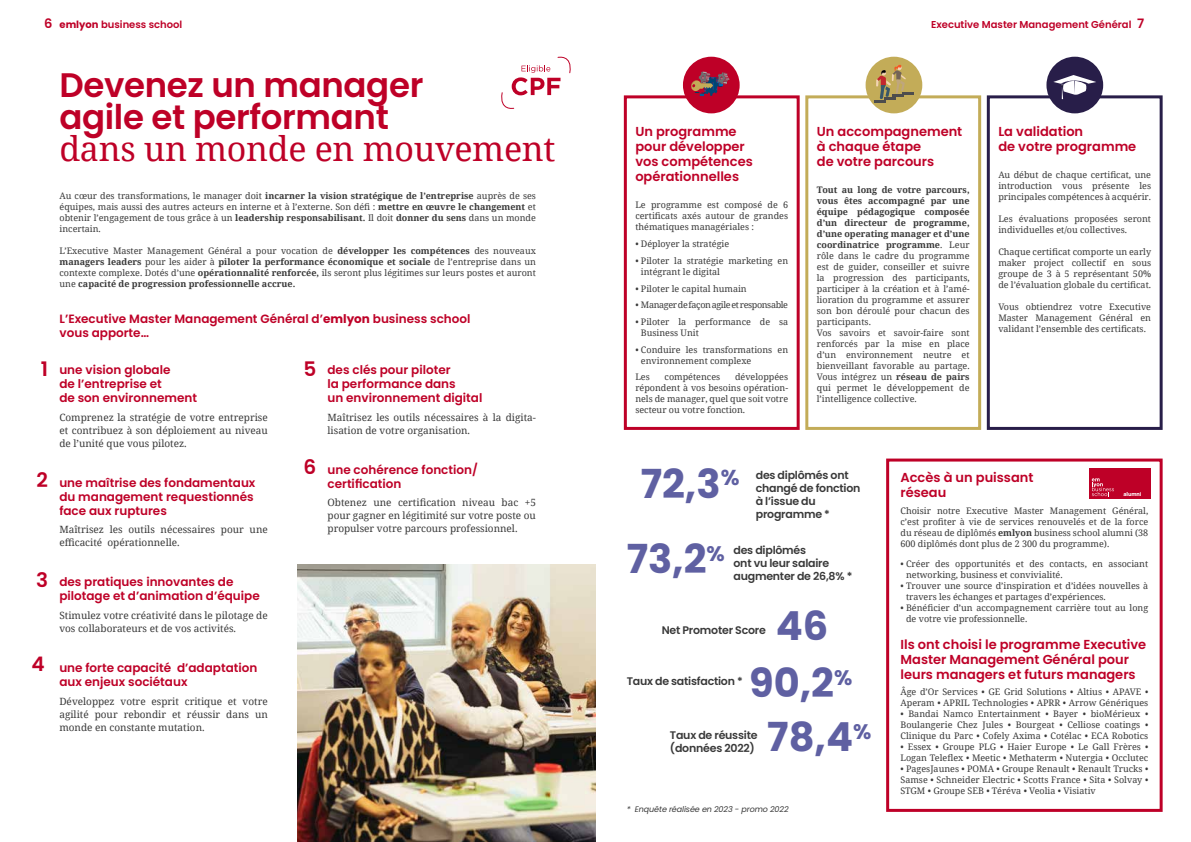
<style>
.page{position:relative;width:1191px;height:842px;background:#fff}
.page>*{position:absolute;margin:0;border:0;box-sizing:border-box;transform-origin:0 0}
.t1{font:700 40px/75.6px "Poppins";color:#5f60a2;text-align:center}
.t2{font:600 34px/32px "Poppins";letter-spacing:-.01em;color:#be0027}
.t3{font:34px "Noto Serif";letter-spacing:-.01em;color:#be0027}
.t4{font:600 20px "Poppins";color:#be0027}
.t5{font:600 13px/15px "Poppins";color:#be0027}
.t6{font:600 12px/14px "Poppins";color:#be0027}
.t7{font:600 11px/13.2px "Poppins";letter-spacing:-.02em;color:#393939}
.t8{font:10px/13px "Noto Serif";color:#393939;text-align:justify}
.t9{font:600 10px "Poppins";color:#be0027}
.t10{font:9px/11px "Noto Serif";color:#393939;text-align:justify}
.t11{font:9px "Noto Serif";letter-spacing:-.04em;color:#393939}
.t12{font:italic 8px "Poppins";letter-spacing:-.01em;color:#393939}
.t13{font:700 5.5px "Gotham";letter-spacing:-.02em;color:#fff}
.s1{font-size:13px}
.s2{font-weight:700}
</style>
<div class="page">
<div style="left:624px;top:95px;width:175px;height:335px;border:3px solid #be0027"></div>
<div style="left:805px;top:95px;width:176px;height:335px;border:3px solid #c3ac58"></div>
<div style="left:986px;top:95px;width:176px;height:335px;border:3px solid #281e49"></div>
<div style="left:683px;top:57px;width:56px;height:56px;background:#be0027;border-radius:50%"></div>
<svg style="left:691px;top:71px;width:38px;height:26px"></svg>
<div style="left:865px;top:57px;width:57px;height:56px;background:#c3ac58;border-radius:50%"></div>
<div style="left:1046px;top:57px;width:57px;height:56px;background:#281e49;border-radius:50%"></div>
<svg style="left:1053px;top:75px;width:43px;height:24px"></svg>
<svg style="left:874px;top:64px;width:39px;height:39px"></svg>
<img style="left:297px;top:564px;width:298px;height:278px">
<svg style="left:501px;top:57px;width:69px;height:52px"></svg>
<div style="left:886px;top:459px;width:276px;height:353px;border:3px solid #be0027"></div>
<div style="left:1089px;top:469px;width:30px;height:30px;background:#be0027"></div>
<svg style="left:1091px;top:478px;width:23px;height:18px"></svg>
<div style="left:1120px;top:469px;width:30px;height:30px;background:#be0027"></div>
<p class="t9" style="left:44px;top:19px;width:140px"><span class="s1">6</span> <span class="s2">emlyon</span> business school</p>
<h2 class="t2" style="left:59px;top:70px;width:365px">Devenez un manager agile et performant</h2>
<h2 class="t3" style="left:59px;top:126px;width:497px">dans un monde en mouvement</h2>
<p class="t10" style="left:60px;top:190px;width:478px">Au cœur des transformations, le manager doit <span class="s2">incarner la vision stratégique de l’entreprise</span> auprès de ses équipes, mais aussi des autres acteurs en interne et à l’externe. Son défi : <span class="s2">mettre en œuvre le changement</span> et obtenir l’engagement de tous grâce à un <span class="s2">leadership responsabilisant.</span> Il doit <span class="s2">donner du sens</span> dans un monde incertain.</p>
<p class="t10" style="left:60px;top:245px;width:478px">L’Executive Master Management Général a pour vocation de <span class="s2">développer les compétences</span> des nouveaux <span class="s2">managers leaders</span> pour les aider à <span class="s2">piloter la performance économique et sociale</span> de l’entreprise dans un contexte complexe. Dotés d’une <span class="s2">opérationnalité renforcée,</span> ils seront plus légitimes sur leurs postes et auront une <span class="s2">capacité de progression professionnelle accrue.</span></p>
<h3 class="t6" style="left:60px;top:312px;width:412px">L’Executive Master Management Général d’<span class="s2">emlyon</span> business school vous apporte…</h3>
<h3 class="t4" style="left:41px;top:357px;width:9px">1</h3>
<h3 class="t4" style="left:303px;top:357px;width:14px">5</h3>
<h3 class="t6" style="left:59px;top:363px;width:139px">une vision globale<br>de l’entreprise et<br>de son environnement</h3>
<p class="t8" style="left:59px;top:410px;width:210px">Comprenez la stratégie de votre entreprise et contribuez à son déploiement au niveau de l’unité que vous pilotez.</p>
<h3 class="t6" style="left:59px;top:476px;width:198px">une maîtrise des fondamentaux du management requestionnés face aux ruptures</h3>
<p class="t8" style="left:59px;top:523px;width:210px">Maîtrisez les outils nécessaires pour une efficacité opérationnelle.</p>
<h3 class="t6" style="left:59px;top:575px;width:202px">des pratiques innovantes de pilotage et d’animation d’équipe</h3>
<p class="t8" style="left:59px;top:609px;width:210px">Stimulez votre créativité dans le pilotage de vos collaborateurs et de vos activités.</p>
<h3 class="t6" style="left:59px;top:661px;width:200px">une forte capacité d’adaptation aux enjeux sociétaux</h3>
<p class="t8" style="left:59px;top:694px;width:210px">Développez votre esprit critique et votre agilité pour rebondir et réussir dans un monde en constante mutation.</p>
<h3 class="t4" style="left:303px;top:455px;width:14px">6</h3>
<h3 class="t4" style="left:37px;top:468px;width:13px">2</h3>
<h3 class="t4" style="left:36px;top:568px;width:13px">3</h3>
<h3 class="t4" style="left:31px;top:653px;width:15px">4</h3>
<h3 class="t6" style="left:327px;top:363px;width:156px">des clés pour piloter<br>la performance dans<br>un environnement digital</h3>
<p class="t8" style="left:327px;top:410px;width:210px">Maîtrisez les outils nécessaires à la digita&shy;lisation de votre organisation.</p>
<h3 class="t6" style="left:327px;top:463px;width:152px">une cohérence fonction/ certification</h3>
<p class="t8" style="left:327px;top:496px;width:210px">Obtenez une certification niveau bac +5 pour gagner en légitimité sur votre poste ou propulser votre parcours professionnel.</p>
<p class="t9" style="left:931px;top:19px;width:215px">Executive Master Management Général <span class="s1">7</span></p>
<h3 class="t5" style="left:635px;top:124px;width:119px">Un programme pour développer vos compétences opérationnelles</h3>
<p class="t10" style="left:635px;top:199px;width:154px">Le programme est composé de 6 certificats axés autour de grandes thématiques managériales :</p>
<p class="t10" style="left:635px;top:238px;width:95px">• Déployer la stratégie</p>
<p class="t10" style="left:641px;top:255px;width:149px;text-indent:-6px">• Piloter la stratégie marketing en intégrant le digital</p>
<p class="t10" style="left:635px;top:282px;width:113px">• Piloter le capital humain</p>
<p class="t11" style="left:635px;top:299px;width:154px">• Manager de façon agile et responsable</p>
<p class="t10" style="left:641px;top:316px;width:149px;text-indent:-6px">• Piloter la performance de sa<br>Business Unit</p>
<p class="t10" style="left:641px;top:343px;width:149px;text-indent:-6px">• Conduire les transformations en environnement complexe</p>
<p class="t10" style="left:635px;top:371px;width:16px">Les</p>
<p class="t10" style="left:664px;top:371px;width:57px">compétences</p>
<p class="t10" style="left:635px;top:371px;width:154px;text-indent:100px">développées répondent à vos besoins opération&shy;nels de manager, quel que soit votre secteur ou votre fonction.</p>
<h3 class="t5" style="left:817px;top:124px;width:147px">Un accompagnement à chaque étape<br>de votre parcours</h3>
<p class="t10" style="left:817px;top:184px;width:154px;text-align:left"><span class="s2">Tout au long de votre parcours, vous êtes accompagné par une équipe pédagogique composée d’un directeur de programme, d’une operating manager et d’une coordinatrice programme</span>. Leur rôle dans le cadre du programme est de guider, conseiller et suivre la progression des participants, participer à la création et à l’amé&shy;lioration du programme et assurer son bon déroulé pour chacun des participants.<br>Vos savoirs et savoir-faire sont renforcés par la mise en place d’un environnement neutre et bienveillant favorable au partage.<br>Vous intégrez un <span class="s2">réseau de pairs </span>qui permet le développement de l’intelligence collective.</p>
<h3 class="t5" style="left:998px;top:124px;width:139px">La validation<br>de votre programme</h3>
<p class="t10" style="left:998px;top:169px;width:154px">Au début de chaque certificat, une introduction vous présente les principales compétences à acquérir.</p>
<p class="t10" style="left:998px;top:213px;width:154px">Les évaluations proposées seront individuelles et/ou collectives.</p>
<p class="t10" style="left:998px;top:246px;width:154px">Chaque certificat comporte un early maker project collectif en sous groupe de 3 à 5 représentant 50% de l’évaluation globale du certificat.</p>
<p class="t10" style="left:998px;top:301px;width:154px">Vous obtiendrez votre Executive Master Management Général en validant l’ensemble des certificats.</p>
<h1 class="t1" style="left:626px;top:446px;width:114px">72,3<sup>%<br></sup>73,2<sup>%</sup></h1>
<p class="t7" style="left:756px;top:468px;width:106px">des diplômés ont changé de fonction à l’issue du programme *</p>
<p class="t7" style="left:733px;top:543px;width:120px">des diplômés<br>ont vu leur salaire augmenter de 26,8% *</p>
<h1 class="t1" style="left:749px;top:597px;width:105px;line-height:57.2px">46<br>90,2<sup>%</sup></h1>
<p class="t7" style="left:670px;top:728px;width:89px">Taux de réussite (données 2022)</p>
<h1 class="t1" style="left:767px;top:699px;width:106px">78,4<sup>%</sup></h1>
<p class="t7" style="left:661px;top:624px;width:106px">Net Promoter Score</p>
<p class="t7" style="left:626px;top:674px;width:118px">Taux de satisfaction *</p>
<p class="t12" style="left:626px;top:805px;width:163px">* Enquête réalisée en 2023 - promo 2022</p>
<h3 class="t5" style="left:900px;top:470px;width:134px">Accès à un puissant réseau</h3>
<p class="t10" style="left:900px;top:504px;width:249px">Choisir notre Executive Master Management Général, c’est profiter à vie de services renouvelés et de la force du réseau de diplômés <span class="s2">emlyon</span> business school alumni (38<br>600 diplômés dont plus de 2 300 du programme).</p>
<p class="t10" style="left:906px;top:557px;width:244px;text-indent:-6px">• Créer des opportunités et des contacts, en associant networking, business et convivialité.</p>
<p class="t10" style="left:906px;top:579px;width:244px;text-indent:-6px">• Trouver une source d’inspiration et d’idées nouvelles à travers les échanges et partages d’expériences.</p>
<p class="t10" style="left:906px;top:601px;width:244px;text-indent:-6px">• Bénéficier d’un accompagnement carrière tout au long de votre vie professionnelle.</p>
<h3 class="t5" style="left:900px;top:637px;width:247px">Ils ont choisi le programme Executive<br>Master Management Général pour leurs managers et futurs managers</h3>
<p class="t10" style="left:900px;top:686px;width:249px">Âge d’Or Services • GE Grid Solutions • Altius • APAVE •<br>Aperam • APRIL Technologies • APRR • Arrow Génériques</p>
<p class="t10" style="left:900px;top:708px;width:249px">• Bandai Namco Entertainment • Bayer • bioMérieux • Boulangerie Chez Jules • Bourgeat • Celliose coatings • Clinique du Parc • Cofely Axima • Cotélac • ECA Robotics</p>
<p class="t10" style="left:900px;top:741px;width:249px">• Essex • Groupe PLG • Haier Europe • Le Gall Frères •<br>Logan Teleflex • Meetic • Methaterm • Nutergia • Occlutec</p>
<p class="t10" style="left:900px;top:763px;width:249px">• PagesJaunes • POMA • Groupe Renault • Renault Trucks • Samse • Schneider Electric • Scotts France • Sita • Solvay • STGM • Groupe SEB • Téréva • Veolia • Visiativ</p>
<p class="t13" style="left:1123px;top:490px;width:20px">alumni</p>
</div>
